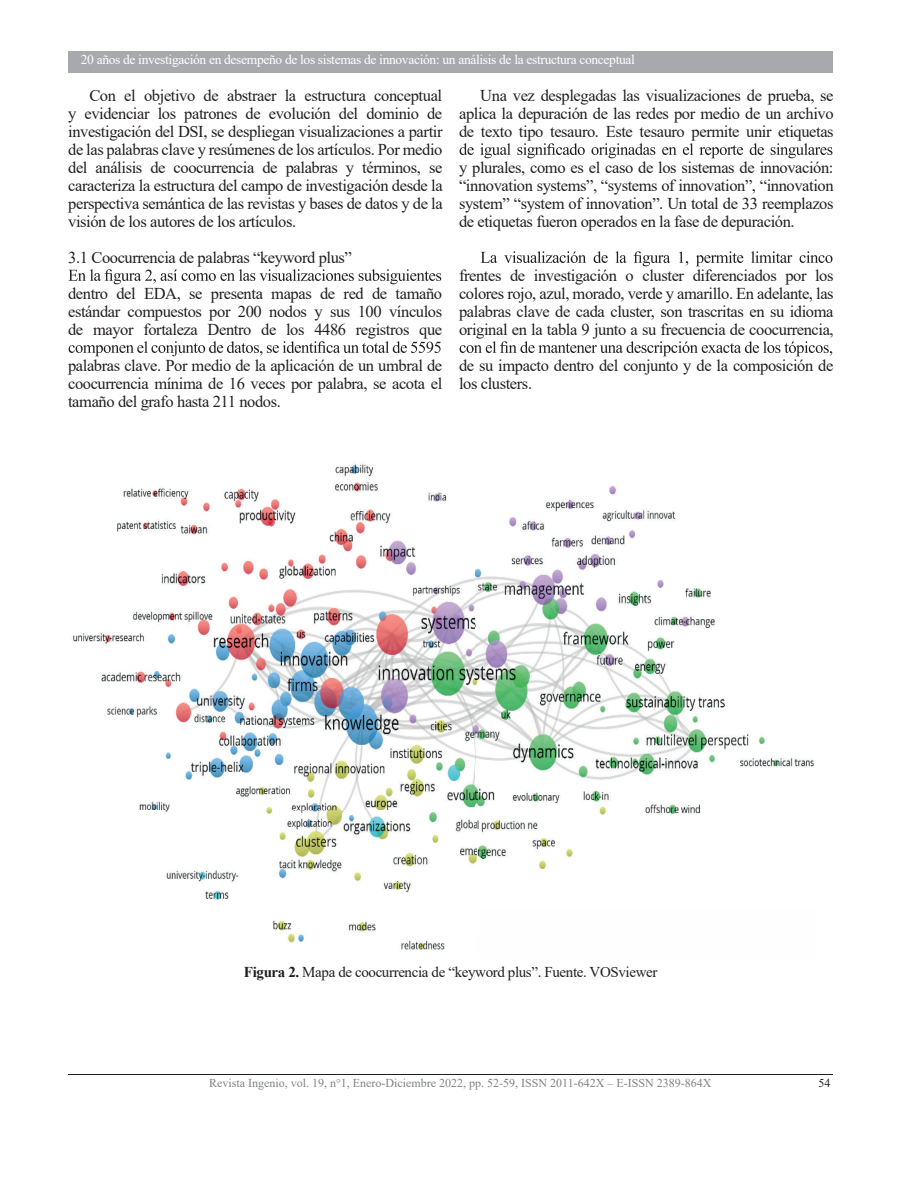
<style>
.page{position:relative;width:918px;height:1188px;background:#fff}
.page>*{position:absolute;margin:0;border:0;box-sizing:border-box;transform-origin:0 0}
.t1{font:16.5px/18px "Times New Roman";letter-spacing:-.025em;color:#231f20;text-align:justify}
.t2{font:15px "Times New Roman";letter-spacing:-.025em;color:#231f20}
.t3{font:13.5px "Times New Roman";letter-spacing:-.025em;color:#fff}
.t4{font:12px "Times New Roman";color:#808285}
.t5{font:12px "Times New Roman";color:#231f20}
.s1{font-weight:700}
</style>
<div class="page">
<hr style="left:68px;top:1074px;width:765px;height:1px;background:#231f20">
<div style="left:68px;top:51px;width:765px;height:21px;background:#a8a9ad"></div>
<svg style="left:68px;top:269px;width:373px;height:15px"></svg>
<svg style="left:69px;top:341px;width:372px;height:15px"></svg>
<svg style="left:460px;top:143px;width:372px;height:15px"></svg>
<svg style="left:481px;top:251px;width:352px;height:15px"></svg>
<svg style="left:460px;top:341px;width:372px;height:15px"></svg>
<img style="left:73px;top:464px;width:741px;height:486px">
<p class="t3" style="left:81px;top:50px;width:556px">20 años de investigación en desempeño de los sistemas de innovación: un análisis de la estructura conceptual</p>
<p class="t1" style="left:68px;top:86px;width:376px;text-indent:21px">Con el objetivo de abstraer la estructura conceptual y evidenciar los patrones de evolución del dominio de investigación del DSI, se despliegan visualizaciones a partir de las palabras clave y resúmenes de los artículos. Por medio del análisis de coocurrencia de palabras y términos, se caracteriza la estructura del campo de investigación desde la perspectiva semántica de las revistas y bases de datos y de la visión de los autores de los artículos.</p>
<p class="t1" style="left:68px;top:239px;width:376px;line-height:36px">3.1 Coocurrencia de palabras “keyword plus”<br>dentro del EDA, se presenta mapas de red de tamaño</p>
<p class="t1" style="left:68px;top:302px;width:376px">estándar compuestos por 200 nodos y sus 100 vínculos de mayor fortaleza Dentro de los 4486 registros que</p>
<p class="t1" style="left:68px;top:356px;width:376px">palabras clave. Por medio de la aplicación de un umbral de coocurrencia mínima de 16 veces por palabra, se acota el tamaño del grafo hasta 211 nodos.</p>
<p class="t1" style="left:459px;top:86px;width:376px;text-indent:21px">Una vez desplegadas las visualizaciones de prueba, se aplica la depuración de las redes por medio de un archivo de texto tipo tesauro. Este tesauro permite unir etiquetas</p>
<p class="t1" style="left:459px;top:158px;width:376px">y plurales, como es el caso de los sistemas de innovación: “innovation systems”, “systems of innovation”, “innovation system” “system of innovation”. Un total de 33 reemplazos de etiquetas fueron operados en la fase de depuración.</p>
<p class="t1" style="left:459px;top:266px;width:376px">frentes de investigación o cluster diferenciados por los colores rojo, azul, morado, verde y amarillo. En adelante, las palabras clave de cada cluster, son trascritas en su idioma original en la tabla 9 junto a su frecuencia de coocurrencia,</p>
<p class="t1" style="left:459px;top:356px;width:376px">de su impacto dentro del conjunto y de la composición de los clusters.</p>
<p class="t2" style="left:244px;top:961px;width:415px"><span class="s1">Figura 2.</span> Mapa de coocurrencia de “keyword plus”. Fuente. VOSviewer</p>
<p class="t4" style="left:209px;top:1074px;width:504px">Revista Ingenio, vol. 19, n°1, Enero-Diciembre 2022, pp. 52-59, ISSN 2011-642X – E-ISSN 2389-864X</p>
<p class="t5" style="left:818px;top:1074px;width:13px">54</p>
</div>
